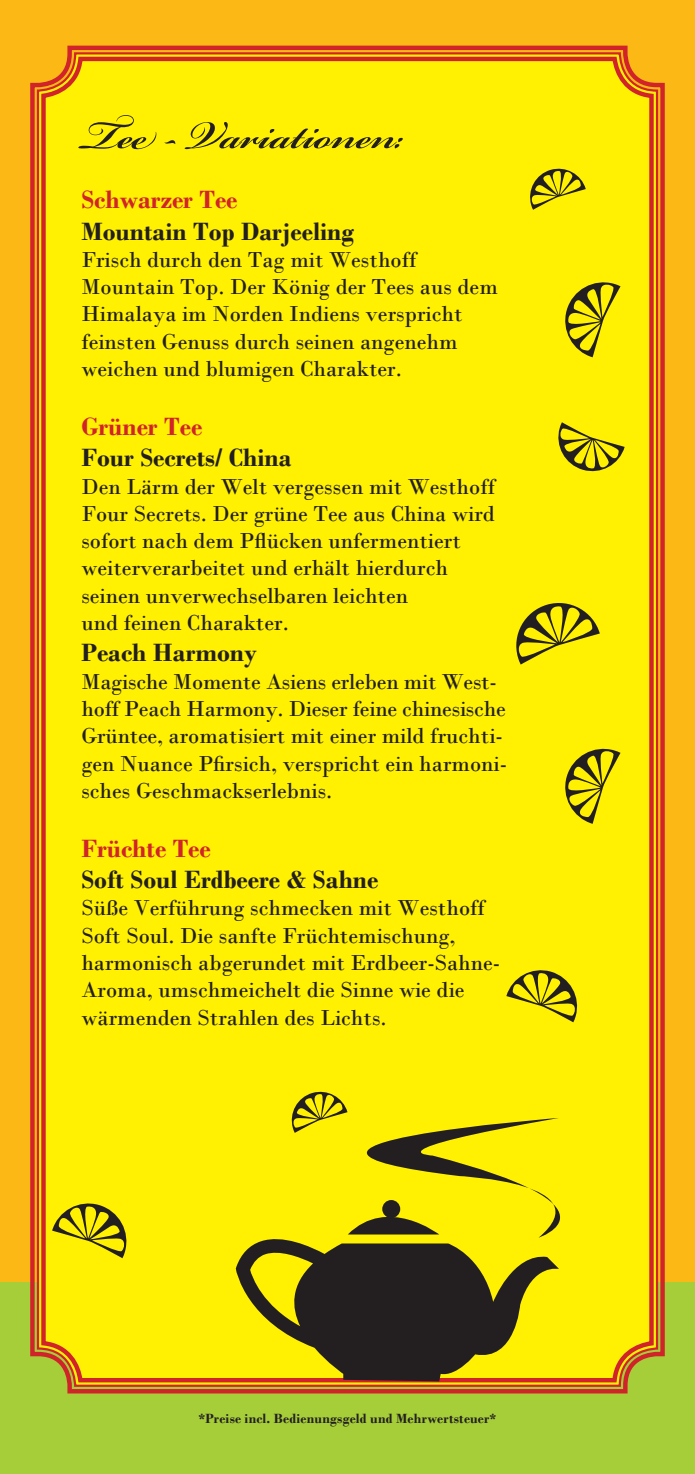
<style>
.page{position:relative;width:695px;height:1474px;background:#fff}
.page>*{position:absolute;margin:0;border:0;box-sizing:border-box;transform-origin:0 0}
.t1{font:600 61.25px "Bickham Script Pro";color:#231f20}
.t2{font:700 26.25px "Bodoni";color:#231f20}
.t3{font:700 26.25px "Bodoni";color:#d1232a}
.t4{font:22.75px/27.3px "Bodoni";color:#231f20}
.t5{font:700 14px "Bodoni";letter-spacing:.015em;color:#231f20}
</style>
<div class="page">
<div style="left:0;top:0;width:694px;height:1413px;background:#fcb814"></div>
<div style="left:0;top:1282px;width:694px;height:191px;background:#a6ce39"></div>
<div style="left:30px;top:45px;width:635px;height:1349px;background:#fff101"></div>
<div style="left:41px;top:57px;width:612px;height:1325px;border:4px solid #d1232a;border-radius:37px"></div>
<svg style="left:52px;top:1199px;width:79px;height:59px;background:#cabe08"></svg>
<svg style="left:506px;top:966px;width:75px;height:56px;background:#cabe08"></svg>
<svg style="left:236px;top:1237px;width:323px;height:144px;background:#7a6f14"></svg>
<svg style="left:203px;top:1117px;width:428px;height:120px;background:#eadd03"></svg>
<svg style="left:288px;top:1088px;width:59px;height:44px;background:#c9be08"></svg>
<svg style="left:526px;top:165px;width:59px;height:45px;background:#cabf08"></svg>
<svg style="left:511px;top:598px;width:88px;height:66px;background:#c9bd08"></svg>
<svg style="left:561px;top:744px;width:59px;height:79px;background:#c9bd08"></svg>
<svg style="left:561px;top:278px;width:59px;height:79px;background:#c9bd08"></svg>
<svg style="left:554px;top:422px;width:70px;height:53px;background:#cabe08"></svg>
<p class="t1" style="left:81px;top:91px;width:324px">Tee - Variationen:</p>
<p class="t3" style="left:81px;top:184px;width:158px">Schwarzer Tee</p>
<p class="t2" style="left:81px;top:215px;width:274px">Mountain Top Darjeeling</p>
<p class="t4" style="left:81px;top:246px;width:418px">Frisch durch den Tag mit Westhoff Mountain Top. Der König der Tees aus dem Himalaya im Norden Indiens verspricht feinsten Genuss durch seinen angenehm weichen und blumigen Charakter.</p>
<p class="t3" style="left:81px;top:410px;width:122px">Grüner Tee</p>
<p class="t2" style="left:81px;top:442px;width:212px">Four Secrets/ China</p>
<p class="t4" style="left:81px;top:472px;width:415px">Den Lärm der Welt vergessen mit Westhoff Four Secrets. Der grüne Tee aus China wird sofort nach dem Pflücken unfermentiert weiterverarbeitet und erhält hierdurch seinen unverwechselbaren leichten<br>und feinen Charakter.</p>
<p class="t2" style="left:81px;top:637px;width:177px">Peach Harmony</p>
<p class="t4" style="left:81px;top:667px;width:427px">Magische Momente Asiens erleben mit West&shy;hoff Peach Harmony. Dieser feine chinesische Grüntee, aromatisiert mit einer mild fruchti&shy;gen Nuance Pfirsich, verspricht ein harmoni&shy;sches Geschmackserlebnis.</p>
<p class="t3" style="left:81px;top:832px;width:131px">Früchte Tee</p>
<p class="t2" style="left:81px;top:864px;width:298px">Soft Soul Erdbeere &amp; Sahne</p>
<p class="t4" style="left:81px;top:894px;width:420px">Süße Verführung schmecken mit Westhoff Soft Soul. Die sanfte Früchtemischung, harmonisch abgerundet mit Erdbeer-Sahne-Aroma, umschmeichelt die Sinne wie die wärmenden Strahlen des Lichts.</p>
<p class="t5" style="left:199px;top:1409px;width:299px">*Preise incl. Bedienungsgeld und Mehrwertsteuer*</p>
</div>
